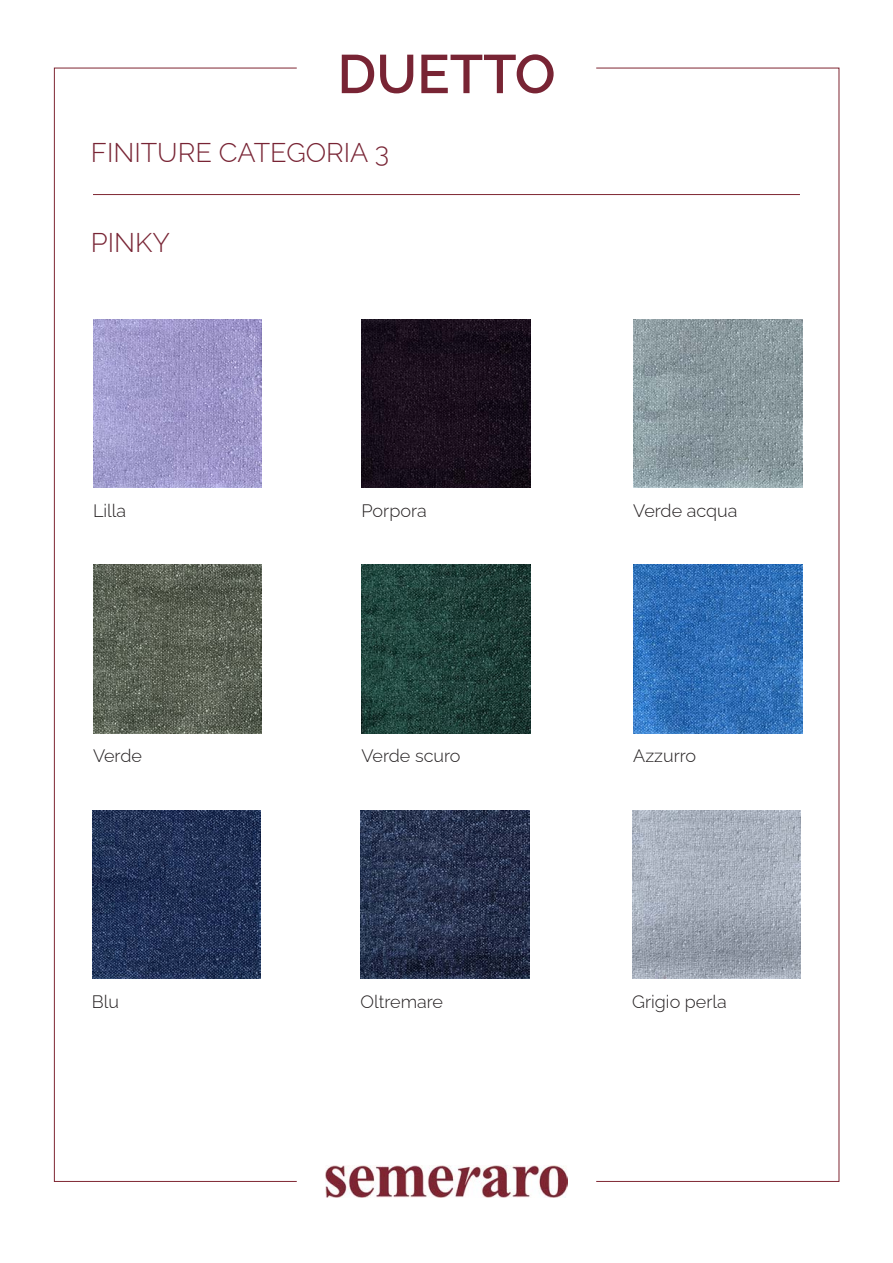
<style>
.page{position:relative;width:893px;height:1263px;background:#fff}
.page>*{position:absolute;margin:0;border:0;box-sizing:border-box;transform-origin:0 0}
.t1{font:600 54.3px "Raleway";color:#782434}
.t2{font:300 27.15px "Raleway";color:#782434}
.t3{font:300 18px "Raleway";color:#231f20}
</style>
<div class="page">
<img style="left:325px;top:1166px;width:243px;height:32px">
<hr style="left:93px;top:194px;width:707px;height:1px;background:#7e2632">
<img style="left:93px;top:319px;width:169px;height:169px">
<img style="left:362px;top:319px;width:168px;height:169px">
<img style="left:633px;top:319px;width:169px;height:169px">
<img style="left:93px;top:565px;width:169px;height:168px">
<img style="left:362px;top:565px;width:168px;height:168px">
<img style="left:633px;top:565px;width:169px;height:168px">
<img style="left:92px;top:810px;width:169px;height:169px">
<img style="left:361px;top:810px;width:168px;height:169px">
<img style="left:632px;top:810px;width:169px;height:169px">
<p class="t1" style="left:337px;top:43px;width:220px">DUETTO</p>
<p class="t2" style="left:91px;top:130px;width:300px">FINITURE CATEGORIA 3</p>
<p class="t2" style="left:91px;top:221px;width:80px">PINKY</p>
<p class="t3" style="left:93px;top:496px;width:35px">Lilla</p>
<p class="t3" style="left:361px;top:496px;width:67px">Porpora</p>
<p class="t3" style="left:633px;top:496px;width:106px">Verde acqua</p>
<p class="t3" style="left:93px;top:742px;width:50px">Verde</p>
<p class="t3" style="left:361px;top:742px;width:100px">Verde scuro</p>
<p class="t3" style="left:633px;top:742px;width:64px">Azzurro</p>
<p class="t3" style="left:92px;top:987px;width:29px">Blu</p>
<p class="t3" style="left:360px;top:987px;width:84px">Oltremare</p>
<p class="t3" style="left:632px;top:987px;width:96px">Grigio perla</p>
</div>
